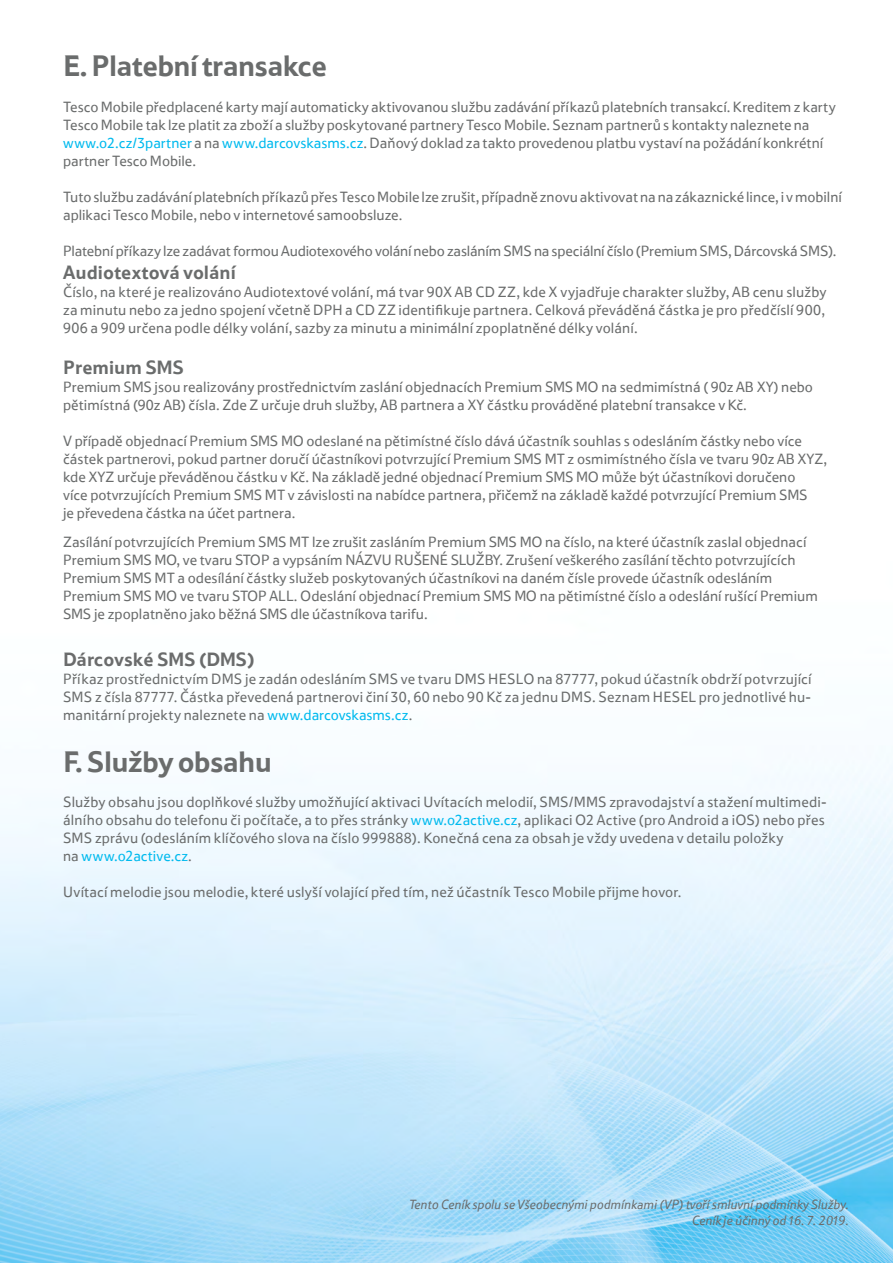
<style>
.page{position:relative;width:893px;height:1263px;background:#fff}
.page>*{position:absolute;margin:0;border:0;box-sizing:border-box;transform-origin:0 0}
.t1{font:700 30px "Tesco OT";letter-spacing:-.025em;color:#6a6c6c}
.t2{font:700 19.5px "Tesco OT";color:#6a6c6c}
.t3{font:700 19.5px "Tesco OT";letter-spacing:-.02em;color:#6a6c6c}
.t4{font:15px/18px "Tesco OT";color:#6a6c6c}
.t5{font:italic 13.5px/16.2px "Tesco OT";color:#6a6c6c;text-align:right}
.s1{color:#00baee}
</style>
<div class="page">
<img style="left:0;top:756px;width:893px;height:507px">
<h1 class="t1" style="left:63px;top:46px;width:265px">E. Platební transakce</h1>
<p class="t4" style="left:63px;top:97px;width:774px">Tesco Mobile předplacené karty mají automaticky aktivovanou službu zadávání příkazů platebních transakcí. Kreditem z karty Tesco Mobile tak lze platit za zboží a služby poskytované partnery Tesco Mobile. Seznam partnerů s kontakty naleznete na <span class="s1">www.o2.cz/3partner</span> a na <span class="s1">www.darcovskasms.cz</span>. Daňový doklad za takto provedenou platbu vystaví na požádání konkrétní partner Tesco Mobile.</p>
<p class="t4" style="left:63px;top:187px;width:780px">Tuto službu zadávání platebních příkazů přes Tesco Mobile lze zrušit, případně znovu aktivovat na na zákaznické lince, i v mobilní aplikaci Tesco Mobile, nebo v internetové samoobsluze.</p>
<p class="t4" style="left:63px;top:241px;width:775px">Platební příkazy lze zadávat formou Audiotexového volání nebo zasláním SMS na speciální číslo (Premium SMS, Dárcovská SMS).</p>
<h2 class="t2" style="left:63px;top:259px;width:174px">Audiotextová volání</h2>
<p class="t4" style="left:63px;top:282px;width:765px;text-align:justify">Číslo, na které je realizováno Audiotextové volání, má tvar 90X AB CD ZZ, kde X vyjadřuje charakter služby, AB cenu služby za minutu nebo za jedno spojení včetně DPH a CD ZZ identifikuje partnera. Celková převáděná částka je pro předčíslí 900, 906 a 909 určena podle délky volání, sazby za minutu a minimální zpoplatněné délky volání.</p>
<h2 class="t2" style="left:63px;top:355px;width:123px">Premium SMS</h2>
<p class="t4" style="left:63px;top:378px;width:751px">Premium SMS jsou realizovány prostřednictvím zaslání objednacích Premium SMS MO na sedmimístná ( 90z AB XY) nebo pětimístná (90z AB) čísla. Zde Z určuje druh služby, AB partnera a XY částku prováděné platební transakce v Kč.</p>
<p class="t4" style="left:63px;top:432px;width:765px">V případě objednací Premium SMS MO odeslané na pětimístné číslo dává účastník souhlas s odesláním částky nebo více částek partnerovi, pokud partner doručí účastníkovi potvrzující Premium SMS MT z osmimístného čísla ve tvaru 90z AB XYZ, kde XYZ určuje převáděnou částku v Kč. Na základě jedné objednací Premium SMS MO může být účastníkovi doručeno<br>více potvrzujících Premium SMS MT v závislosti na nabídce partnera, přičemž na základě každé potvrzující Premium SMS<br>je převedena částka na účet partnera.</p>
<p class="t4" style="left:63px;top:533px;width:756px">Zasílání potvrzujících Premium SMS MT lze zrušit zasláním Premium SMS MO na číslo, na které účastník zaslal objednací Premium SMS MO, ve tvaru STOP a vypsáním NÁZVU RUŠENÉ SLUŽBY. Zrušení veškerého zasílání těchto potvrzujících Premium SMS MT a odesílání částky služeb poskytovaných účastníkovi na daném čísle provede účastník odesláním Premium SMS MO ve tvaru STOP ALL. Odeslání objednací Premium SMS MO na pětimístné číslo a odeslání rušící Premium SMS je zpoplatněno jako běžná SMS dle účastníkova tarifu.</p>
<h2 class="t3" style="left:63px;top:646px;width:193px">Dárcovské SMS (DMS)</h2>
<p class="t4" style="left:63px;top:669px;width:750px;text-align:justify">Příkaz prostřednictvím DMS je zadán odesláním SMS ve tvaru DMS HESLO na 87777, pokud účastník obdrží potvrzující SMS z čísla 87777. Částka převedená partnerovi činí 30, 60 nebo 90 Kč za jednu DMS. Seznam HESEL pro jednotlivé hu&shy;manitární projekty naleznete na <span class="s1">www.darcovskasms.cz</span>.</p>
<h1 class="t1" style="left:63px;top:742px;width:210px">F. Služby obsahu</h1>
<p class="t4" style="left:63px;top:793px;width:765px">Služby obsahu jsou doplňkové služby umožňující aktivaci Uvítacích melodií, SMS/MMS zpravodajství a stažení multimedi&shy;álního obsahu do telefonu či počítače, a to přes stránky <span class="s1">www.o2active.cz</span>, aplikaci O2 Active (pro Android a iOS) nebo přes SMS zprávu (odesláním klíčového slova na číslo 999888). Konečná cena za obsah je vždy uvedena v detailu položky<br>na <span class="s1">www.o2active.cz</span>.</p>
<p class="t4" style="left:63px;top:883px;width:620px">Uvítací melodie jsou melodie, které uslyší volající před tím, než účastník Tesco Mobile přijme hovor.</p>
<p class="t5" style="left:409px;top:1196px;width:441px">Tento Ceník spolu se Všeobecnými podmínkami (VP) tvoří smluvní podmínky Služby.<br>Ceník je účinný od 16. 7. 2019.</p>
</div>
